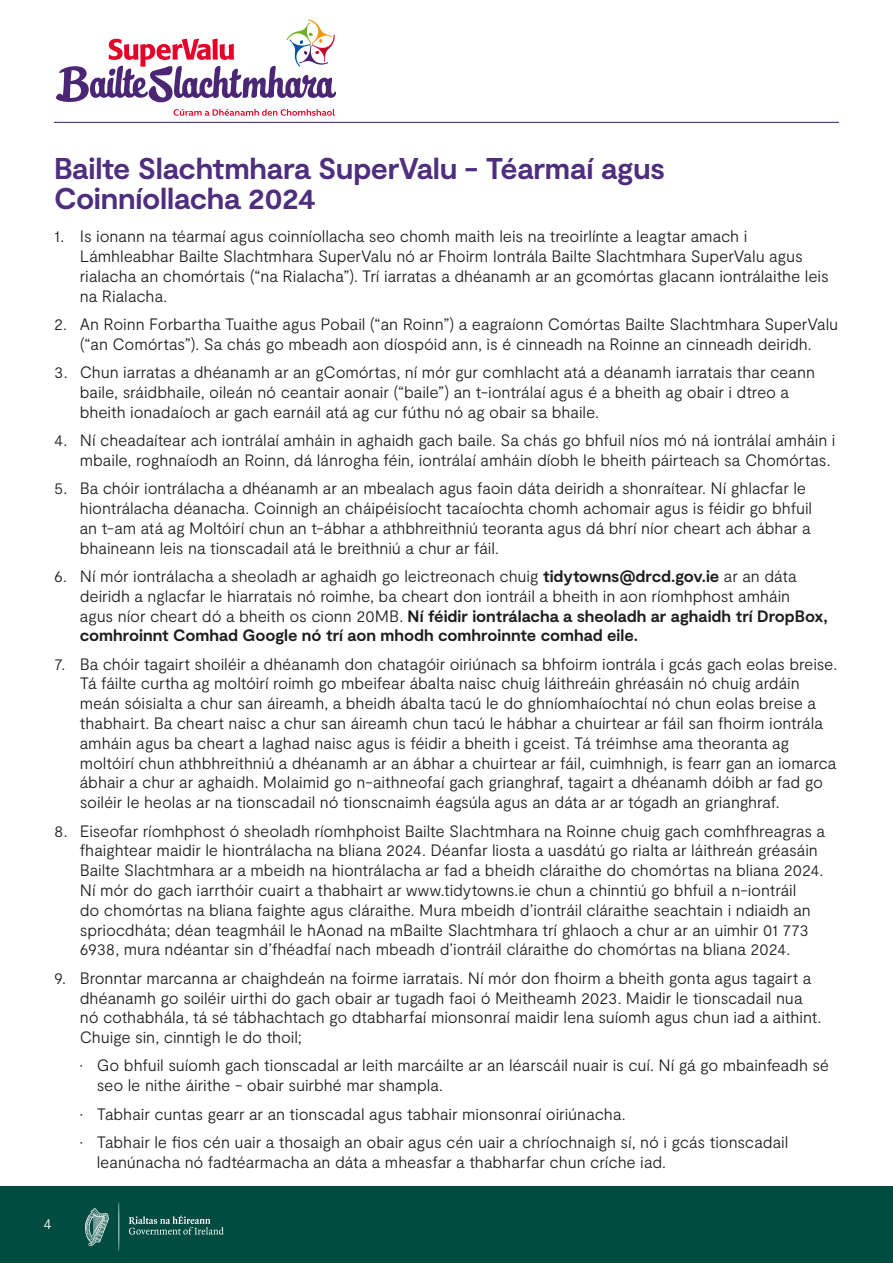
<style>
.page{position:relative;width:893px;height:1263px;background:#fff}
.page>*{position:absolute;margin:0;border:0;box-sizing:border-box;transform-origin:0 0}
.t1{font:700 30px/30px "Moderat";letter-spacing:-.01em;color:#4e2e7d}
.t2{font:300 16.5px/19.8px "Moderat";letter-spacing:-.005em;color:#1d1d1b}
.t3{font:300 15px "Moderat";color:#fff}
.s1{font-weight:700}
</style>
<div class="page">
<div style="left:0;top:1186px;width:893px;height:77px;background:#004c40"></div>
<svg style="left:129px;top:1215px;width:95px;height:19px"></svg>
<svg style="left:118px;top:1202px;width:1px;height:48px"></svg>
<svg style="left:85px;top:1208px;width:24px;height:38px"></svg>
<hr style="left:54px;top:122px;width:785px;height:1px;background:#4e2e7d">
<svg style="left:56px;top:20px;width:280px;height:82px"></svg>
<svg style="left:174px;top:109px;width:161px;height:7px"></svg>
<h1 class="t1" style="left:54px;top:154px;width:613px">Bailte Slachtmhara SuperValu - Téarmaí agus<br>Coinníollacha 2024</h1>
<p class="t2" style="left:80px;top:227px;width:750px;text-indent:-26px">1. Is ionann na téarmaí agus coinníollacha seo chomh maith leis na treoirlínte a leagtar amach i Lámhleabhar Bailte Slachtmhara SuperValu nó ar Fhoirm Iontrála Bailte Slachtmhara SuperValu agus rialacha an chomórtais (“na Rialacha”). Trí iarratas a dhéanamh ar an gcomórtas glacann iontrálaithe leis na Rialacha.</p>
<p class="t2" style="left:54px;top:315px;width:785px;text-align:center">2. An Roinn Forbartha Tuaithe agus Pobail (“an Roinn”) a eagraíonn Comórtas Bailte Slachtmhara SuperValu (“an Comórtas”). Sa chás go mbeadh aon díospóid ann, is é cinneadh na Roinne an cinneadh deiridh.</p>
<p class="t2" style="left:80px;top:363px;width:737px;text-indent:-26px">3. Chun iarratas a dhéanamh ar an gComórtas, ní mór gur comhlacht atá a déanamh iarratais thar ceann baile, sráidbhaile, oileán nó ceantair aonair (“baile”) an t-iontrálaí agus é a bheith ag obair i dtreo a bheith ionadaíoch ar gach earnáil atá ag cur fúthu nó ag obair sa bhaile.</p>
<p class="t2" style="left:80px;top:431px;width:757px;text-indent:-26px">4. Ní cheadaítear ach iontrálaí amháin in aghaidh gach baile. Sa chás go bhfuil níos mó ná iontrálaí amháin i mbaile, roghnaíodh an Roinn, dá lánrogha féin, iontrálaí amháin díobh le bheith páirteach sa Chomórtas.</p>
<p class="t2" style="left:80px;top:479px;width:734px;text-indent:-26px">5. Ba chóir iontrálacha a dhéanamh ar an mbealach agus faoin dáta deiridh a shonraítear. Ní ghlacfar le hiontrálacha déanacha. Coinnigh an cháipéisíocht tacaíochta chomh achomair agus is féidir go bhfuil an t-am atá ag Moltóirí chun an t-ábhar a athbhreithniú teoranta agus dá bhrí níor cheart ach ábhar a bhaineann leis na tionscadail atá le breithniú a chur ar fáil.</p>
<p class="t2" style="left:80px;top:567px;width:749px;text-indent:-26px">6. Ní mór iontrálacha a sheoladh ar aghaidh go leictreonach chuig <span class="s1">tidytowns@drcd.gov.ie</span> ar an dáta deiridh a nglacfar le hiarratais nó roimhe, ba cheart don iontráil a bheith in aon ríomhphost amháin agus níor cheart dó a bheith os cionn 20MB. <span class="s1">Ní féidir iontrálacha a sheoladh ar aghaidh trí DropBox, comhroinnt Comhad Google nó trí aon mhodh comhroinnte comhad eile.</span></p>
<p class="t2" style="left:80px;top:654px;width:759px;text-indent:-26px">7. Ba chóir tagairt shoiléir a dhéanamh don chatagóir oiriúnach sa bhfoirm iontrála i gcás gach eolas breise.<br>Tá fáilte curtha ag moltóirí roimh go mbeifear ábalta naisc chuig láithreáin ghréasáin nó chuig ardáin meán sóisialta a chur san áireamh, a bheidh ábalta tacú le do ghníomhaíochtaí nó chun eolas breise a thabhairt. Ba cheart naisc a chur san áireamh chun tacú le hábhar a chuirtear ar fáil san fhoirm iontrála amháin agus ba cheart a laghad naisc agus is féidir a bheith i gceist. Tá tréimhse ama theoranta ag moltóirí chun athbhreithniú a dhéanamh ar an ábhar a chuirtear ar fáil, cuimhnigh, is fearr gan an iomarca ábhair a chur ar aghaidh. Molaimid go n-aithneofaí gach grianghraf, tagairt a dhéanamh dóibh ar fad go soiléir le heolas ar na tionscadail nó tionscnaimh éagsúla agus an dáta ar ar tógadh an grianghraf.</p>
<p class="t2" style="left:80px;top:821px;width:747px;text-indent:-26px">8. Eiseofar ríomhphost ó sheoladh ríomhphoist Bailte Slachtmhara na Roinne chuig gach comhfhreagras a fhaightear maidir le hiontrálacha na bliana 2024. Déanfar liosta a uasdátú go rialta ar láithreán gréasáin Bailte Slachtmhara ar a mbeidh na hiontrálacha ar fad a bheidh cláraithe do chomórtas na bliana 2024.<br>Ní mór do gach iarrthóir cuairt a thabhairt ar www.tidytowns.ie chun a chinntiú go bhfuil a n-iontráil<br>do chomórtas na bliana faighte agus cláraithe. Mura mbeidh d’iontráil cláraithe seachtain i ndiaidh an spriocdháta; déan teagmháil le hAonad na mBailte Slachtmhara trí ghlaoch a chur ar an uimhir 01 773<br>6938, mura ndéantar sin d’fhéadfaí nach mbeadh d’iontráil cláraithe do chomórtas na bliana 2024.</p>
<p class="t2" style="left:80px;top:968px;width:743px;text-indent:-26px">9. Bronntar marcanna ar chaighdeán na foirme iarratais. Ní mór don fhoirm a bheith gonta agus tagairt a dhéanamh go soiléir uirthi do gach obair ar tugadh faoi ó Meitheamh 2023. Maidir le tionscadail nua nó cothabhála, tá sé tábhachtach go dtabharfaí mionsonraí maidir lena suíomh agus chun iad a aithint.<br>Chuige sin, cinntigh le do thoil;</p>
<p class="t2" style="left:97px;top:1056px;width:734px;text-indent:-17px">• Go bhfuil suíomh gach tionscadal ar leith marcáilte ar an léarscáil nuair is cuí. Ní gá go mbainfeadh sé seo le nithe áirithe - obair suirbhé mar shampla.</p>
<p class="t2" style="left:80px;top:1104px;width:547px">• Tabhair cuntas gearr ar an tionscadal agus tabhair mionsonraí oiriúnacha.</p>
<p class="t2" style="left:97px;top:1132px;width:693px;text-indent:-17px">• Tabhair le fios cén uair a thosaigh an obair agus cén uair a chríochnaigh sí, nó i gcás tionscadail leanúnacha nó fadtéarmacha an dáta a mheasfar a thabharfar chun críche iad.</p>
<p class="t3" style="left:43px;top:1215px;width:10px">4</p>
</div>
